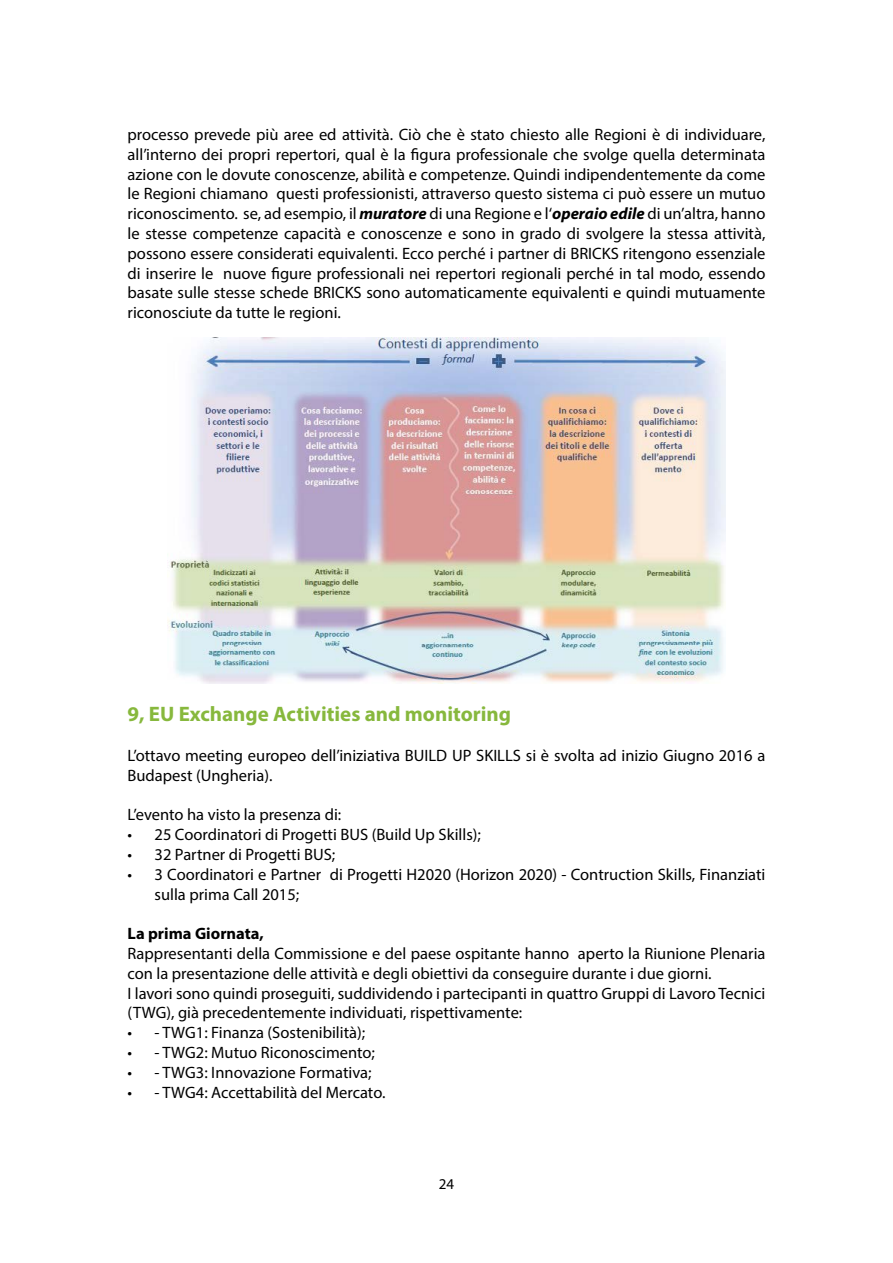
<style>
.page{position:relative;width:893px;height:1263px;background:#fff}
.page>*{position:absolute;margin:0;border:0;box-sizing:border-box;transform-origin:0 0}
.t1{font:700 21px "Myriad Pro";color:#87b83d}
.t2{font:16.5px/19.8px "Myriad Pro";color:#000}
.t3{font:700 16.5px "Myriad Pro";color:#000}
.t4{font:15px "Myriad Pro";color:#000}
.s1{font-weight:700;font-style:italic}
</style>
<div class="page">
<img style="left:168px;top:337px;width:557px;height:346px">
<p class="t2" style="left:128px;top:124px;width:639px;text-align:justify">processo prevede più aree ed attività. Ciò che è stato chiesto alle Regioni è di individuare, all’interno dei propri repertori, qual è la figura professionale che svolge quella determinata azione con le dovute conoscenze, abilità e competenze. Quindi indipendentemente da come le Regioni chiamano questi professionisti, attraverso questo sistema ci può essere un mutuo riconoscimento. se, ad esempio, il <span class="s1">muratore</span> di una Regione e l‘<span class="s1">operaio edile</span> di un’altra, hanno le stesse competenze capacità e conoscenze e sono in grado di svolgere la stessa attività, possono essere considerati equivalenti. Ecco perché i partner di BRICKS ritengono essenziale di inserire le nuove figure professionali nei repertori regionali perché in tal modo, essendo basate sulle stesse schede BRICKS sono automaticamente equivalenti e quindi mutuamente riconosciute da tutte le regioni.</p>
<p class="t1" style="left:128px;top:701px;width:385px">9, EU Exchange Activities and monitoring</p>
<p class="t2" style="left:128px;top:745px;width:639px">L’ottavo meeting europeo dell’iniziativa BUILD UP SKILLS si è svolta ad inizio Giugno 2016 a<br>Budapest (Ungheria).</p>
<p class="t2" style="left:128px;top:805px;width:215px">L’evento ha visto la presenza di:</p>
<p class="t2" style="left:128px;top:824px;width:355px">• 25 Coordinatori di Progetti BUS (Build Up Skills);</p>
<p class="t2" style="left:128px;top:844px;width:209px">• 32 Partner di Progetti BUS;</p>
<p class="t2" style="left:155px;top:864px;width:612px;text-indent:-27px">• 3 Coordinatori e Partner di Progetti H2020 (Horizon 2020) - Contruction Skills, Finanziati sulla prima Call 2015;</p>
<p class="t3" style="left:128px;top:923px;width:138px">La prima Giornata,</p>
<p class="t2" style="left:128px;top:943px;width:639px">Rappresentanti della Commissione e del paese ospitante hanno aperto la Riunione Plenaria con la presentazione delle attività e degli obiettivi da conseguire durante i due giorni.<br>I lavori sono quindi proseguiti, suddividendo i partecipanti in quattro Gruppi di Lavoro Tecnici (TWG), già precedentemente individuati, rispettivamente:</p>
<p class="t2" style="left:128px;top:1022px;width:239px">• - TWG1: Finanza (Sostenibilità);</p>
<p class="t2" style="left:128px;top:1042px;width:249px">• - TWG2: Mutuo Riconoscimento;</p>
<p class="t2" style="left:128px;top:1062px;width:246px">• - TWG3: Innovazione Formativa;</p>
<p class="t2" style="left:128px;top:1082px;width:259px">• - TWG4: Accettabilità del Mercato.</p>
<p class="t4" style="left:439px;top:1175px;width:17px">24</p>
</div>
